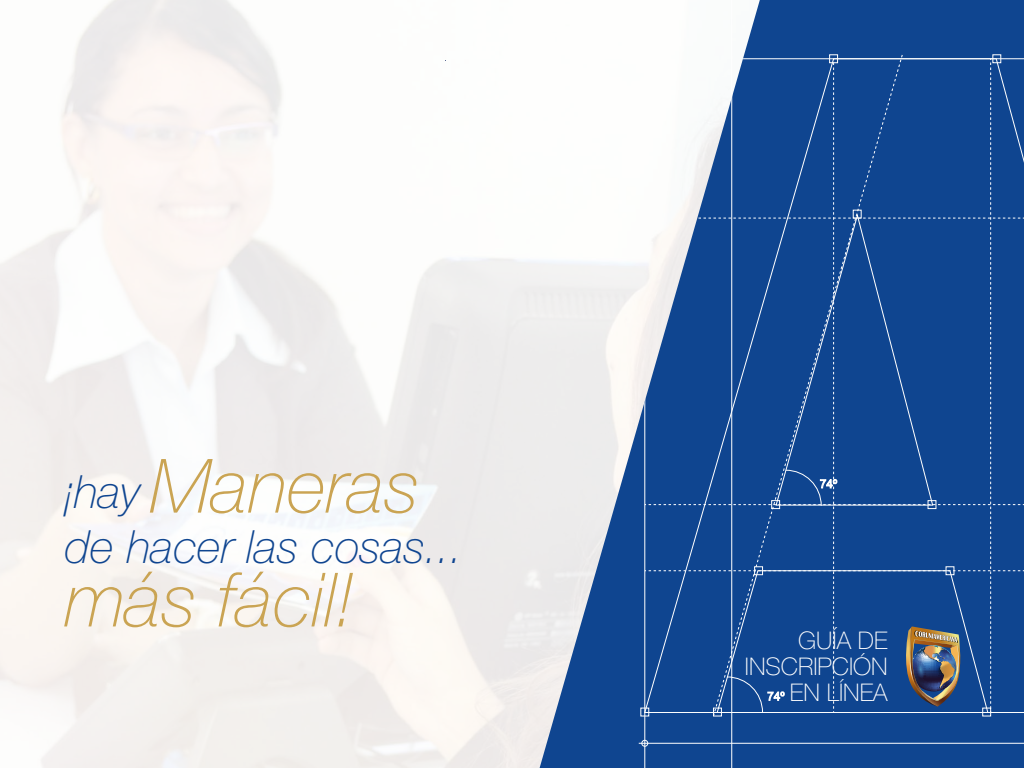
<style>
.page{position:relative;width:1024px;height:768px;background:#fff}
.page>*{position:absolute;margin:0;border:0;box-sizing:border-box;transform-origin:0 0}
.t1{font:italic 100 75px "Helvetica Neue LT Std";color:#caa453}
.t2{font:italic 100 45.85px/55px "Helvetica Neue LT Std";color:#0f4590}
.t3{font:100 24.35px/26.2px "Helvetica Neue LT Std";color:#fff;text-align:right}
</style>
<div class="page">
<div style="left:0;top:0;width:1024px;height:768px;background:linear-gradient(to bottom,#faf9f9,#f3f0ee)"></div>
<svg style="left:540px;top:0;width:484px;height:768px"></svg>
<hr style="left:645px;top:712px;width:1px;height:56px;background:#fff">
<hr style="left:639px;top:743px;width:385px;height:1px;background:#fff">
<div style="left:642px;top:740px;width:6px;height:7px;border:1px solid #fff;border-radius:50%"></div>
<div style="left:993px;top:55px;width:8px;height:8px;border:1px solid #fff"></div>
<svg style="left:645px;top:59px;width:379px;height:654px;background:#255598"></svg>
<hr style="left:732px;top:0;width:1px;height:768px;background:#fff">
<h1 class="t1" style="left:150px;top:443px;width:271px">Maneras</h1>
<h2 class="t2" style="left:65px;top:464px;width:400px">¡hay<br>de hacer las cosas...</h2>
<h1 class="t1" style="left:65px;top:557px;width:289px">más fácil!</h1>
<p class="t3" style="left:745px;top:627px;width:144px">GUÍA DE<br>INSCRIPCIÓN<br>EN LÍNEA</p>
</div>
